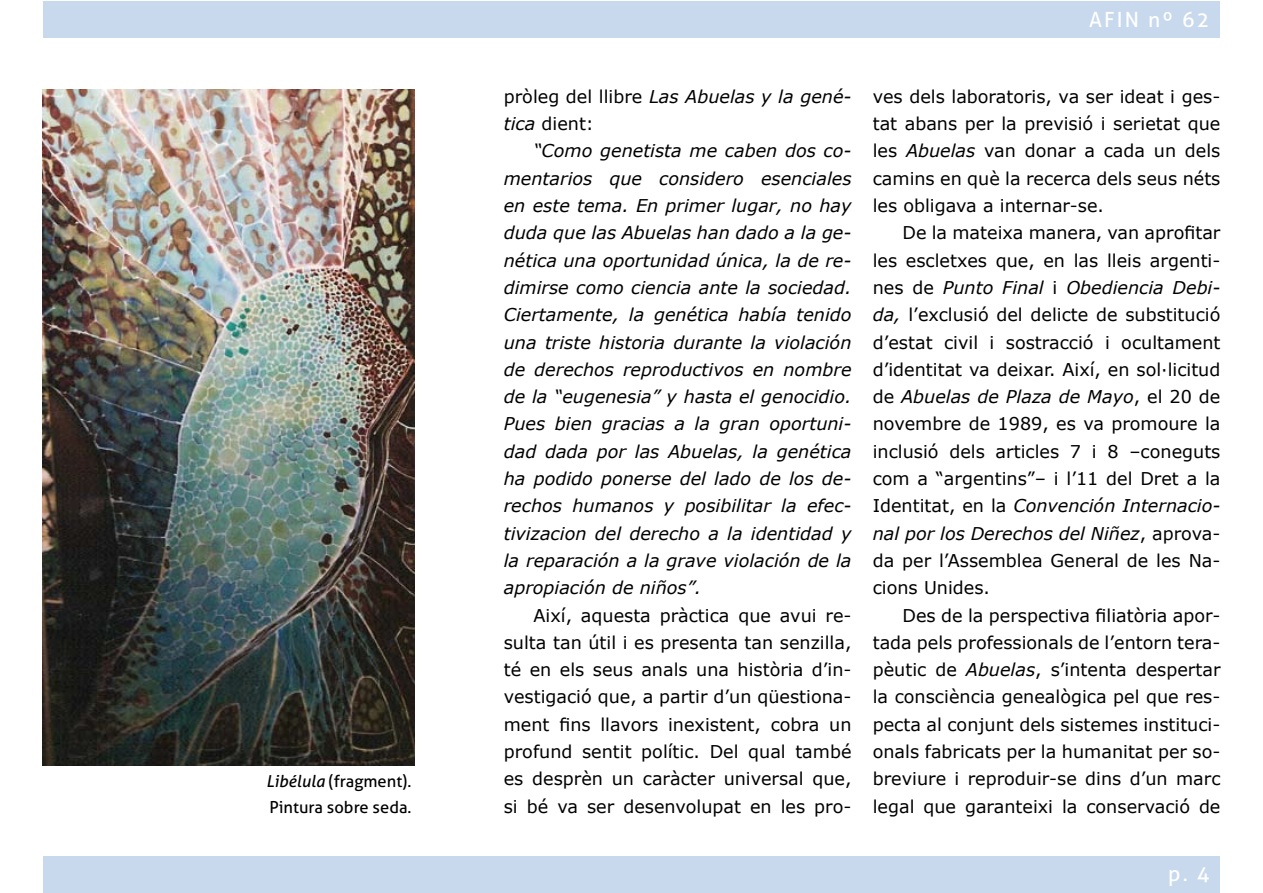
<style>
.page{position:relative;width:1263px;height:893px;background:#fff}
.page>*{position:absolute;margin:0;border:0;box-sizing:border-box;transform-origin:0 0}
.t1{font:21px "Aller";letter-spacing:.1em;color:#fff}
.t2{font:17.7px/27.3px "Verdana";color:#000;text-align:justify}
.t3{font:italic 17.7px/27.3px "Verdana";color:#000}
.t4{font:16.5px/25.5px "Aller";color:#000}
.s1{font-style:italic}
.s2{font-style:normal}
</style>
<div class="page">
<div style="left:43px;top:1px;width:1177px;height:37px;background:#c8d9ee"></div>
<div style="left:43px;top:856px;width:1177px;height:37px;background:#c8d9ee"></div>
<img style="left:43px;top:89px;width:372px;height:676px">
<p class="t4" style="left:266px;top:768px;width:147px"><span class="s1">Libélula</span> (fragment).<br>Pintura sobre seda.</p>
<p class="t1" style="left:1089px;top:7px;width:122px">AFIN nº 62</p>
<p class="t3" style="left:504px;top:83px;width:349px"><span class="s2">pròleg del llibre</span> Las Abuelas y la gené&shy;tica <span class="s2">dient:</span></p>
<p class="t3" style="left:504px;top:138px;width:349px;text-align:justify;text-indent:30px">“Como genetista me caben dos co&shy;mentarios que considero esenciales en este tema. En primer lugar, no hay duda que las Abuelas han dado a la ge&shy;nética una oportunidad única, la de re&shy;dimirse como ciencia ante la sociedad.<br>Ciertamente, la genética había tenido una triste historia durante la violación de derechos reproductivos en nombre de la “eugenesia” y hasta el genocidio.<br>Pues bien gracias a la gran oportuni&shy;dad dada por las Abuelas, la genética ha podido ponerse del lado de los de&shy;rechos humanos y posibilitar la efec&shy;tivizacion del derecho a la identidad y la reparación a la grave violación de la apropiación de niños”.</p>
<p class="t2" style="left:504px;top:602px;width:349px;text-indent:30px">Així, aquesta pràctica que avui re&shy;sulta tan útil i es presenta tan senzilla, té en els seus anals una història d’in&shy;vestigació que, a partir d’un qüestiona&shy;ment fins llavors inexistent, cobra un profund sentit polític. Del qual també es desprèn un caràcter universal que, si bé va ser desenvolupat en les pro-</p>
<p class="t2" style="left:873px;top:83px;width:349px">ves dels laboratoris, va ser ideat i ges&shy;tat abans per la previsió i serietat que les <span class="s1">Abuelas</span> van donar a cada un dels camins en què la recerca dels seus néts les obligava a internar-se.</p>
<p class="t2" style="left:873px;top:219px;width:349px;text-indent:30px">De la mateixa manera, van aprofitar les escletxes que, en las lleis argenti&shy;nes de <span class="s1">Punto Final</span> i <span class="s1">Obediencia Debi&shy;da,</span> l’exclusió del delicte de substitució d’estat civil i sostracció i ocultament d’identitat va deixar. Així, en sol·licitud de <span class="s1">Abuelas de Plaza de Mayo</span>, el 20 de novembre de 1989, es va promoure la inclusió dels articles 7 i 8 –coneguts com a “argentins”– i l’11 del Dret a la Identitat, en la <span class="s1">Convención Internacio&shy;nal por los Derechos del Niñez</span>, aprova&shy;da per l’Assemblea General de les Na&shy;cions Unides.</p>
<p class="t2" style="left:873px;top:602px;width:349px;text-indent:30px">Des de la perspectiva filiatòria apor&shy;tada pels professionals de l’entorn tera&shy;pèutic de <span class="s1">Abuelas</span>, s’intenta despertar la consciència genealògica pel que res&shy;pecta al conjunt dels sistemes instituci&shy;onals fabricats per la humanitat per so&shy;breviure i reproduir-se dins d’un marc legal que garanteixi la conservació de</p>
<p class="t1" style="left:1168px;top:861px;width:43px">p. 4</p>
</div>
